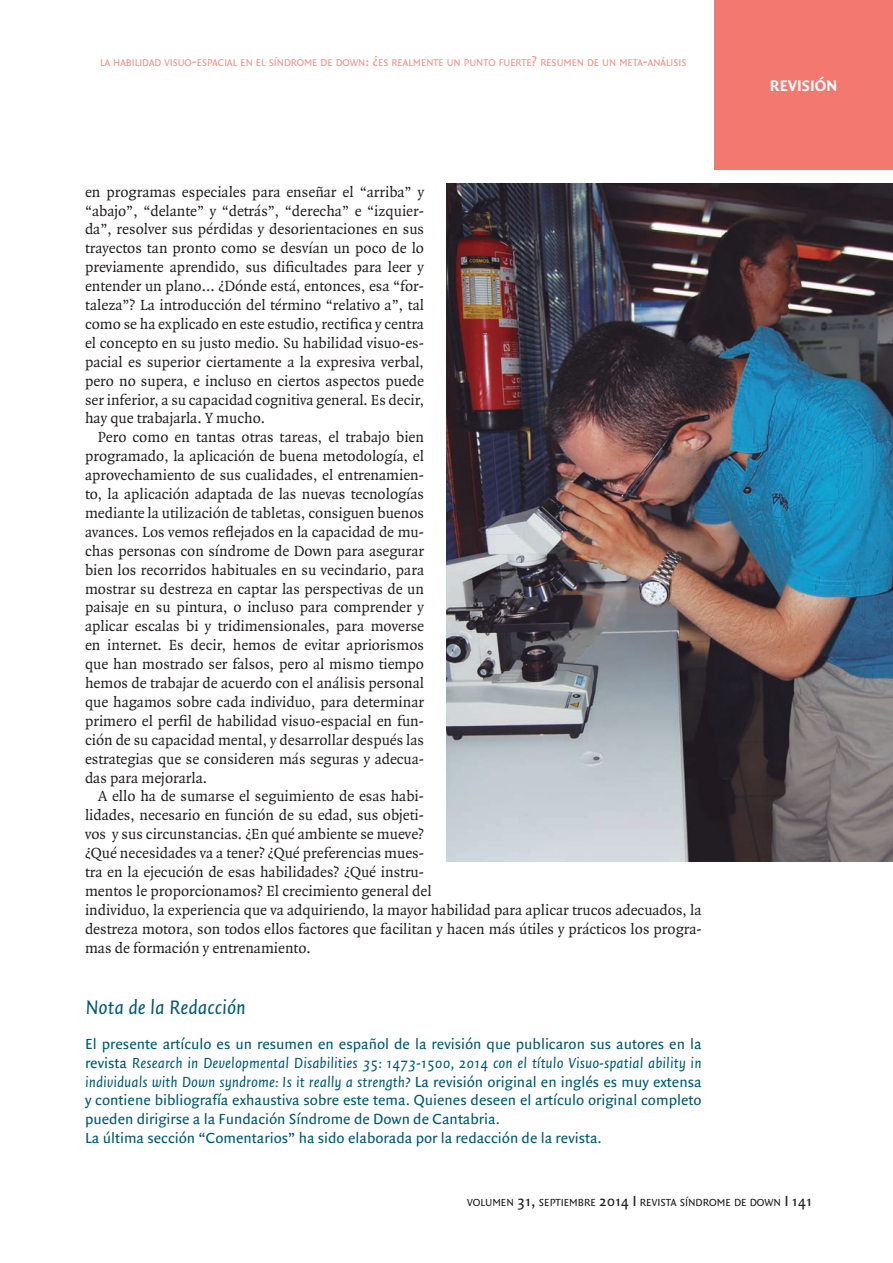
<style>
.page{position:relative;width:893px;height:1263px;background:#fff}
.page>*{position:absolute;margin:0;border:0;box-sizing:border-box;transform-origin:0 0}
.Título_3{font:italic 21px "Quadraat Sans";color:#005a74}
.t1{font:700 16.5px "Quadraat Sans";color:#fff}
.Normal_sin_meter{font:15.75px/18.9px "Quadraat";color:#231f20;text-align:justify}
.Normal_sin_meter-2{font:15.75px/18.9px "Quadraat Sans";color:#005a74;text-align:justify}
.t2{font:10.95px "Quadraat Sans";color:#231f20}
.Titulito{font:10.5px "Quadraat Sans";color:#f49186}
.s1{font-size:15px}
.s2{font-style:italic}
.s3{font-size:15.75px}
</style>
<div class="page">
<div style="left:714px;top:0;width:179px;height:170px;background:#f37870"></div>
<img style="left:446px;top:184px;width:447px;height:677px">
<p class="Titulito" style="left:100px;top:56px;width:588px">LA HABILIDAD VISUO<span class="s1">-</span>ESPACIAL EN EL SÍNDROME DE DOWN<span class="s1">: ¿</span>ES REALMENTE UN PUNTO FUERTE<span class="s1">?</span> RESUMEN DE UN META<span class="s1">-</span>ANÁLISIS</p>
<p class="Normal_sin_meter" style="left:85px;top:183px;width:341px">en programas especiales para enseñar el “arriba” y “abajo”, “delante” y “detrás”, “derecha” e “izquier&shy;da”, resolver sus pérdidas y desorientaciones en sus trayectos tan pronto como se desvían un poco de lo previamente aprendido, sus dificultades para leer y entender un plano... ¿Dónde está, entonces, esa “for&shy;taleza”? La introducción del término “relativo a”, tal como se ha explicado en este estudio, rectifica y centra el concepto en su justo medio. Su habilidad visuo-es&shy;pacial es superior ciertamente a la expresiva verbal, pero no supera, e incluso en ciertos aspectos puede ser inferior, a su capacidad cognitiva general. Es decir, hay que trabajarla. Y mucho.</p>
<p class="Normal_sin_meter" style="left:85px;top:428px;width:341px;text-indent:13px">Pero como en tantas otras tareas, el trabajo bien programado, la aplicación de buena metodología, el aprovechamiento de sus cualidades, el entrenamien&shy;to, la aplicación adaptada de las nuevas tecnologías mediante la utilización de tabletas, consiguen buenos avances. Los vemos reflejados en la capacidad de mu&shy;chas personas con síndrome de Down para asegurar bien los recorridos habituales en su vecindario, para mostrar su destreza en captar las perspectivas de un paisaje en su pintura, o incluso para comprender y aplicar escalas bi y tridimensionales, para moverse en internet. Es decir, hemos de evitar apriorismos que han mostrado ser falsos, pero al mismo tiempo hemos de trabajar de acuerdo con el análisis personal que hagamos sobre cada individuo, para determinar primero el perfil de habilidad visuo-espacial en fun&shy;ción de su capacidad mental, y desarrollar después las estrategias que se consideren más seguras y adecua&shy;das para mejorarla.</p>
<p class="Normal_sin_meter" style="left:85px;top:787px;width:618px;text-align:left;text-indent:13px">A ello ha de sumarse el seguimiento de esas habi-<br>lidades, necesario en función de su edad, sus objeti-<br>vos y sus circunstancias. ¿En qué ambiente se mueve?<br>¿Qué necesidades va a tener? ¿Qué preferencias mues-<br>tra en la ejecución de esas habilidades? ¿Qué instru-<br>mentos le proporcionamos? El crecimiento general del<br>individuo, la experiencia que va adquiriendo, la mayor habilidad para aplicar trucos adecuados, la destreza motora, son todos ellos factores que facilitan y hacen más útiles y prácticos los progra&shy;mas de formación y entrenamiento.</p>
<p class="Título_3" style="left:85px;top:996px;width:162px">Nota de la Redacción</p>
<p class="Normal_sin_meter-2" style="left:85px;top:1034px;width:618px">El presente artículo es un resumen en español de la revisión que publicaron sus autores en la revista <span class="s2">Research in Developmental Disabilities 35: 1473-1500, 2014 con el título Visuo-spatial ability in individuals with Down syndrome: Is it really a strength?</span> La revisión original en inglés es muy extensa y contiene bibliografía exhaustiva sobre este tema. Quienes deseen el artículo original completo pueden dirigirse a la Fundación Síndrome de Down de Cantabria.</p>
<p class="Normal_sin_meter-2" style="left:85px;top:1129px;width:518px">La última sección “Comentarios” ha sido elaborada por la redacción de la revista.</p>
<p class="t1" style="left:770px;top:76px;width:69px">REVISIÓN</p>
<p class="t2" style="left:467px;top:1196px;width:347px">VOLUMEN <span class="s3">31,</span> SEPTIEMBRE <span class="s3">2014 I</span> REVISTA SÍNDROME DE DOWN <span class="s3">I 141</span></p>
</div>
